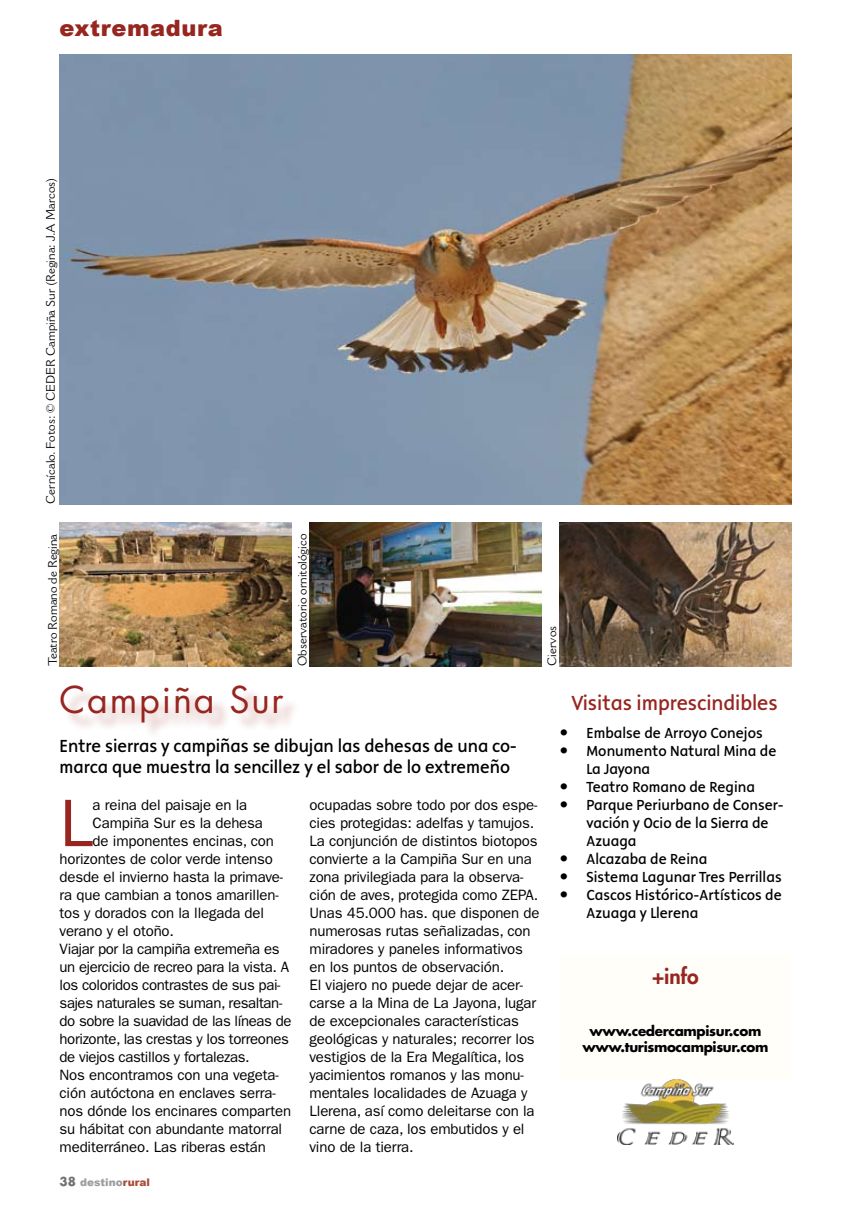
<style>
.page{position:relative;width:851px;height:1212px;background:#fff}
.page>*{position:absolute;margin:0;border:0;box-sizing:border-box;transform-origin:0 0}
.t1{font:67.5px "Franklin Gothic";color:#972520}
.t2{font:36px "Futura";letter-spacing:.05em;color:#972520}
.t3{font:900 22.5px "Arial";letter-spacing:.025em;color:#972520}
.t4{font:21px "Malcom";letter-spacing:-.005em;color:#972520}
.t5{font:800 21px "Futura";color:#972520}
.t6{font:18px/21px "Malcom";letter-spacing:-.005em;color:#000}
.t7{font:15px/18px "Franklin Gothic";letter-spacing:-.01em;color:#000}
.t8{font:15px/18px "Malcom";color:#000}
.t9{font:700 13.5px/16.2px "Futura";letter-spacing:-.025em;color:#000;text-align:center}
.t10{font:12px "Cantoria";color:#000}
.t11{font:900 10.5px "Arial";color:#9c9d9f}
.s1{font-size:18px}
.s2{font-family:"Futura";font-weight:700;font-size:12px;color:#707173}
.s3{color:#a94c38}
</style>
<div class="page">
<div style="left:63px;top:687px;width:238px;height:53px;background:#972520;opacity:.35"></div>
<div style="left:559px;top:954px;width:232px;height:126px;background:#fffef8"></div>
<img style="left:617px;top:1080px;width:116px;height:64px">
<img style="left:60px;top:54px;width:731px;height:450px">
<img style="left:60px;top:522px;width:231px;height:144px">
<img style="left:309px;top:522px;width:232px;height:144px">
<img style="left:559px;top:522px;width:232px;height:144px">
<h3 class="t3" style="left:60px;top:15px;width:165px">extremadura</h3>
<p class="t10" style="left:43px;top:504px;width:328px;rotate:-90deg">Cernícalo. Fotos: © CEDER Campiña Sur (Regina: J.A Marcos)</p>
<p class="t10" style="left:45px;top:666px;width:134px;rotate:-90deg">Teatro Romano de Regina</p>
<p class="t10" style="left:295px;top:666px;width:134px;rotate:-90deg">Observatorio ornitológico</p>
<h2 class="t2" style="left:60px;top:675px;width:225px">Campiña Sur</h2>
<p class="t6" style="left:60px;top:735px;width:459px">Entre sierras y campiñas se dibujan las dehesas de una co&shy;marca que muestra la sencillez y el sabor de lo extremeño</p>
<h1 class="t1" style="left:60px;top:784px;width:35px">L</h1>
<p class="t7" style="left:93px;top:796px;width:156px">a reina del paisaje en la</p>
<p class="t7" style="left:93px;top:814px;width:172px">Campiña Sur es la dehesa</p>
<p class="t7" style="left:93px;top:832px;width:183px">de imponentes encinas, con</p>
<p class="t7" style="left:60px;top:850px;width:215px">horizontes de color verde intenso</p>
<p class="t7" style="left:60px;top:868px;width:225px">desde el invierno hasta la primave-</p>
<p class="t7" style="left:60px;top:886px;width:220px">ra que cambian a tonos amarillen-</p>
<p class="t7" style="left:60px;top:904px;width:206px">tos y dorados con la llegada del</p>
<p class="t7" style="left:60px;top:922px;width:116px">verano y el otoño.</p>
<p class="t7" style="left:60px;top:940px;width:221px">Viajar por la campiña extremeña es</p>
<p class="t7" style="left:60px;top:958px;width:231px">un ejercicio de recreo para la vista. A</p>
<p class="t7" style="left:60px;top:976px;width:222px">los coloridos contrastes de sus pai-</p>
<p class="t7" style="left:60px;top:994px;width:224px">sajes naturales se suman, resaltan-</p>
<p class="t7" style="left:60px;top:1012px;width:233px">do sobre la suavidad de las líneas de</p>
<p class="t7" style="left:60px;top:1030px;width:231px">horizonte, las crestas y los torreones</p>
<p class="t7" style="left:60px;top:1048px;width:192px">de viejos castillos y fortalezas.</p>
<p class="t7" style="left:60px;top:1066px;width:220px">Nos encontramos con una vegeta-</p>
<p class="t7" style="left:60px;top:1084px;width:218px">ción autóctona en enclaves serra-</p>
<p class="t7" style="left:60px;top:1102px;width:233px">nos dónde los encinares comparten</p>
<p class="t7" style="left:60px;top:1120px;width:224px">su hábitat con abundante matorral</p>
<p class="t7" style="left:60px;top:1138px;width:208px">mediterráneo. Las riberas están</p>
<p class="t7" style="left:309px;top:796px;width:231px">ocupadas sobre todo por dos espe&shy;cies protegidas: adelfas y tamujos.<br>La conjunción de distintos biotopos convierte a la Campiña Sur en una zona privilegiada para la observa&shy;ción de aves, protegida como ZEPA.<br>Unas 45.000 has. que disponen de numerosas rutas señalizadas, con miradores y paneles informativos en los puntos de observación.<br>El viajero no puede dejar de acer&shy;carse a la Mina de La Jayona, lugar de excepcionales características geológicas y naturales; recorrer los vestigios de la Era Megalítica, los yacimientos romanos y las monu&shy;mentales localidades de Azuaga y Llerena, así como deleitarse con la carne de caza, los embutidos y el vino de la tierra.</p>
<p class="t10" style="left:544px;top:666px;width:41px;rotate:-90deg">Ciervos</p>
<h3 class="t4" style="left:571px;top:689px;width:207px">Visitas imprescindibles</h3>
<p class="t8" style="left:559px;top:724px;width:205px"><span class="s1">•</span> Embalse de Arroyo Conejos</p>
<p class="t8" style="left:586px;top:742px;width:191px;text-indent:-27px"><span class="s1">•</span> Monumento Natural Mina de<br>La Jayona</p>
<p class="t8" style="left:559px;top:778px;width:197px"><span class="s1">•</span> Teatro Romano de Regina</p>
<p class="t8" style="left:586px;top:796px;width:199px;text-indent:-27px"><span class="s1">•</span> Parque Periurbano de Conser&shy;vación y Ocio de la Sierra de<br>Azuaga</p>
<p class="t8" style="left:559px;top:850px;width:149px"><span class="s1">•</span> Alcazaba de Reina</p>
<p class="t8" style="left:559px;top:868px;width:223px"><span class="s1">•</span> Sistema Lagunar Tres Perrillas</p>
<p class="t8" style="left:586px;top:886px;width:197px;text-indent:-27px"><span class="s1">•</span> Cascos Histórico-Artísticos de<br>Azuaga y Llerena</p>
<h3 class="t5" style="left:652px;top:962px;width:48px">+info</h3>
<p class="t9" style="left:582px;top:1022px;width:187px">www.cedercampisur.com www.turismocampisur.com</p>
<p class="t11" style="left:60px;top:1176px;width:92px"><span class="s2">38</span> destino<span class="s3">rural</span></p>
</div>
